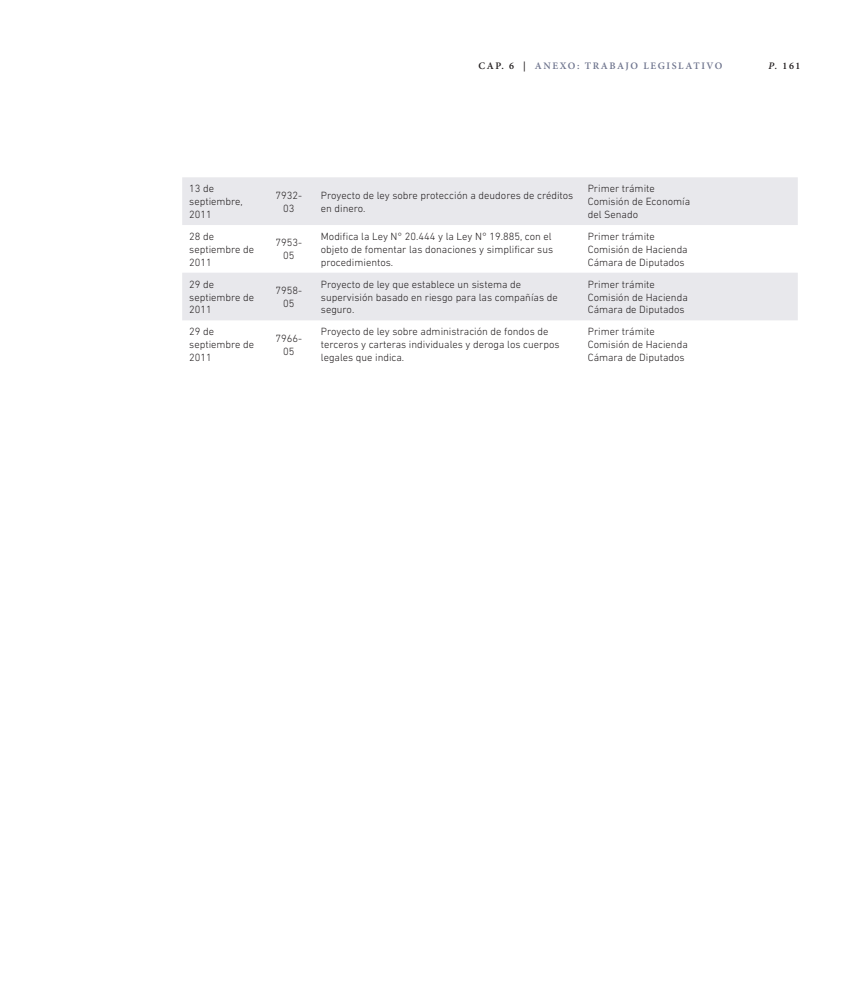
<style>
.page{position:relative;width:851px;height:993px;background:#fff}
.page>*{position:absolute;margin:0;border:0;box-sizing:border-box;transform-origin:0 0}
.t1{font:300 10.62px/12.8px "DIN Next LT Pro";color:#231f20}
.t2{font:600 10px "Minion Pro";letter-spacing:.16em;color:#6f758e}
.t3{font:600 10px "Minion Pro";color:#231f20}
.s1{color:#231f20}
.s2{font-style:italic}
</style>
<div class="page">
<svg style="left:182px;top:177px;width:615px;height:143px;fill:#e8e8ec"></svg>
<p class="t2" style="left:478px;top:59px;width:245px"><span class="s1">CAP. 6 |</span> ANEXO: TRABAJO LEGISLATIVO</p>
<p class="t3" style="left:768px;top:59px;width:33px"><span class="s2">p.</span> 161</p>
<p class="t1" style="left:189px;top:182px;width:55px">13 de septiembre,<br>2011</p>
<p class="t1" style="left:275px;top:188px;width:28px;text-align:center">7932-<br>03</p>
<p class="t1" style="left:321px;top:188px;width:254px">Proyecto de ley sobre protección a deudores de créditos en dinero.</p>
<p class="t1" style="left:587px;top:182px;width:104px">Primer trámite<br>Comisión de Economía del Senado</p>
<p class="t1" style="left:189px;top:230px;width:66px">28 de septiembre de<br>2011</p>
<p class="t1" style="left:275px;top:236px;width:28px;text-align:center">7953-<br>05</p>
<p class="t1" style="left:321px;top:230px;width:234px">Modifica la Ley N° 20.444 y la Ley N° 19.885, con el objeto de fomentar las donaciones y simplificar sus procedimientos.</p>
<p class="t1" style="left:587px;top:230px;width:101px">Primer trámite<br>Comisión de Hacienda<br>Cámara de Diputados</p>
<p class="t1" style="left:189px;top:277px;width:66px">29 de septiembre de<br>2011</p>
<p class="t1" style="left:275px;top:284px;width:28px;text-align:center">7958-<br>05</p>
<p class="t1" style="left:321px;top:277px;width:238px">Proyecto de ley que establece un sistema de supervisión basado en riesgo para las compañías de seguro.</p>
<p class="t1" style="left:587px;top:277px;width:101px">Primer trámite<br>Comisión de Hacienda<br>Cámara de Diputados</p>
<p class="t1" style="left:189px;top:325px;width:66px">29 de septiembre de<br>2011</p>
<p class="t1" style="left:275px;top:331px;width:28px;text-align:center">7966-<br>05</p>
<p class="t1" style="left:321px;top:325px;width:240px">Proyecto de ley sobre administración de fondos de terceros y carteras individuales y deroga los cuerpos legales que indica.</p>
<p class="t1" style="left:587px;top:325px;width:101px">Primer trámite<br>Comisión de Hacienda<br>Cámara de Diputados</p>
</div>
